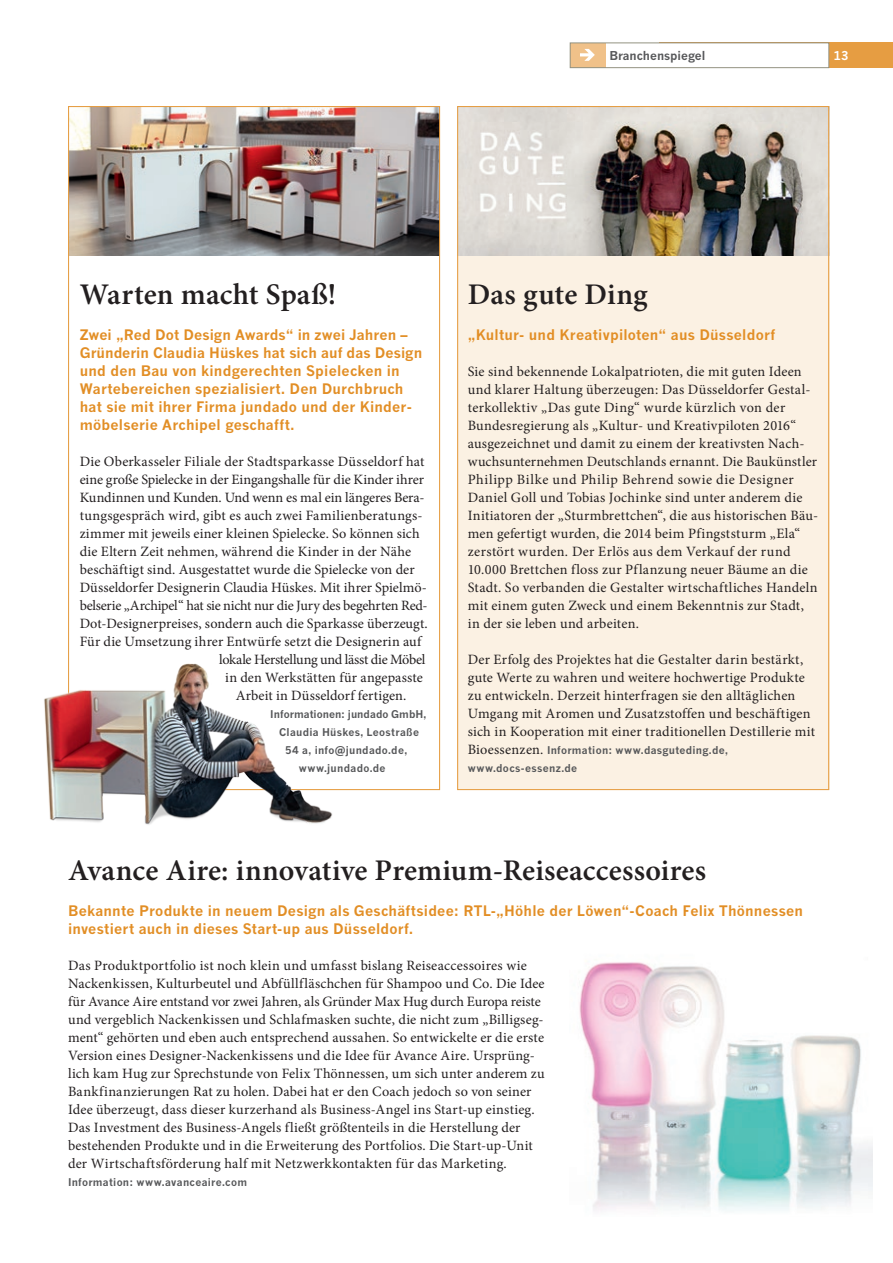
<style>
.page{position:relative;width:893px;height:1263px;background:#fff}
.page>*{position:absolute;margin:0;border:0;box-sizing:border-box;transform-origin:0 0}
.t1{font:600 30px "Minion Pro";letter-spacing:.005em;color:#231f20}
.t2{font:14.25px/18px "Minion Pro";letter-spacing:.01em;color:#231f20}
.t3{font:700 14.25px/18px "News Gothic MT Pro";letter-spacing:.015em;color:#e28e25}
.t4{font:14.25px "Minion Pro";letter-spacing:-.01em;color:#231f20}
.t5{font:14.25px "Minion Pro";letter-spacing:-.02em;color:#231f20}
.t6{font:14.25px "Minion Pro";letter-spacing:-.025em;color:#231f20}
.t7{font:700 12px "News Gothic MT Pro";color:#57585a}
.t8{font:700 12px "News Gothic MT Pro";color:#fff}
.t9{font:700 10.5px/18px "News Gothic MT Pro";letter-spacing:.025em;color:#57585a}
.t10{font:700 10.5px "News Gothic MT Pro";color:#57585a}
.s1{font-family:"Minion Pro";font-weight:400;font-size:14.25px;color:#231f20}
</style>
<div class="page">
<div style="left:660px;top:43px;width:233px;height:25px;background:#e69d42"></div>
<div style="left:570px;top:43px;width:259px;height:25px;background:#fff"></div>
<div style="left:570px;top:43px;width:35px;height:24px;background:#f0c189"></div>
<div style="left:570px;top:43px;width:259px;height:25px;border:1px solid #939281"></div>
<svg style="left:580px;top:49px;width:15px;height:12px"></svg>
<img style="left:70px;top:108px;width:368px;height:147px">
<div style="left:457px;top:118px;width:372px;height:672px;background:#fbf1e3"></div>
<img style="left:579px;top:962px;width:293px;height:249px">
<img style="left:459px;top:108px;width:368px;height:147px">
<img style="left:44px;top:652px;width:297px;height:173px">
<p class="t7" style="left:609px;top:48px;width:97px">Branchenspiegel</p>
<p class="t8" style="left:833px;top:48px;width:17px">13</p>
<h1 class="t1" style="left:80px;top:274px;width:258px">Warten macht Spaß!</h1>
<p class="t3" style="left:80px;top:326px;width:344px">Zwei „Red Dot Design Awards“ in zwei Jahren – Gründerin Claudia Hüskes hat sich auf das Design und den Bau von kindgerechten Spielecken in Wartebereichen spezialisiert. Den Durchbruch hat sie mit ihrer Firma jundado und der Kinder&shy;möbelserie Archipel geschafft.</p>
<p class="t2" style="left:80px;top:453px;width:346px">Die Oberkasseler Filiale der Stadtsparkasse Düsseldorf hat</p>
<p class="t4" style="left:80px;top:470px;width:346px">eine große Spielecke in der Eingangshalle für die Kinder ihrer</p>
<p class="t4" style="left:80px;top:488px;width:346px">Kundinnen und Kunden. Und wenn es mal ein längeres Bera-</p>
<p class="t2" style="left:80px;top:507px;width:344px">tungsgespräch wird, gibt es auch zwei Familienberatungs-</p>
<p class="t2" style="left:80px;top:525px;width:341px">zimmer mit jeweils einer kleinen Spielecke. So können sich</p>
<p class="t2" style="left:80px;top:543px;width:333px">die Eltern Zeit nehmen, während die Kinder in der Nähe</p>
<p class="t2" style="left:80px;top:561px;width:336px">beschäftigt sind. Ausgestattet wurde die Spielecke von der</p>
<p class="t2" style="left:80px;top:579px;width:349px">Düsseldorfer Designerin Claudia Hüskes. Mit ihrer Spielmö-</p>
<p class="t5" style="left:80px;top:596px;width:349px">belserie „Archipel“ hat sie nicht nur die Jury des begehrten Red-</p>
<p class="t2" style="left:80px;top:614px;width:350px">Dot-Designerpreises, sondern auch die Sparkasse überzeugt.</p>
<p class="t2" style="left:80px;top:632px;width:343px">Für die Umsetzung ihrer Entwürfe setzt die Designerin auf</p>
<p class="t6" style="left:219px;top:650px;width:208px">lokale Herstellung und lässt die Möbel</p>
<p class="t2" style="left:225px;top:668px;width:199px">in den Werkstätten für angepasste</p>
<p class="t2" style="left:236px;top:686px;width:172px">Arbeit in Düsseldorf fertigen.</p>
<p class="t10" style="left:270px;top:708px;width:158px">Informationen: jundado GmbH,</p>
<p class="t9" style="left:279px;top:723px;width:141px">Claudia Hüskes, Leostraße</p>
<p class="t9" style="left:285px;top:741px;width:123px">54 a, info@jundado.de,</p>
<p class="t9" style="left:299px;top:759px;width:88px">www.jundado.de</p>
<h1 class="t1" style="left:468px;top:274px;width:181px">Das gute Ding</h1>
<p class="t3" style="left:468px;top:326px;width:309px">„Kultur- und Kreativpiloten“ aus Düsseldorf</p>
<p class="t2" style="left:468px;top:363px;width:352px">Sie sind bekennende Lokalpatrioten, die mit guten Ideen und klarer Haltung überzeugen: Das Düsseldorfer Gestal&shy;terkollektiv „Das gute Ding“ wurde kürzlich von der Bundesregierung als „Kultur- und Kreativpiloten 2016“ ausgezeichnet und damit zu einem der kreativsten Nach&shy;wuchsunternehmen Deutschlands ernannt. Die Baukünstler Philipp Bilke und Philip Behrend sowie die Designer Daniel Goll und Tobias Jochinke sind unter anderem die Initiatoren der „Sturmbrettchen“, die aus historischen Bäu&shy;men gefertigt wurden, die 2014 beim Pfingststurm „Ela“ zerstört wurden. Der Erlös aus dem Verkauf der rund 10.000 Brettchen floss zur Pflanzung neuer Bäume an die Stadt. So verbanden die Gestalter wirtschaftliches Handeln mit einem guten Zweck und einem Bekenntnis zur Stadt, in der sie leben und arbeiten.</p>
<p class="t2" style="left:468px;top:650px;width:349px">Der Erfolg des Projektes hat die Gestalter darin bestärkt, gute Werte zu wahren und weitere hochwertige Produkte zu entwickeln. Derzeit hinterfragen sie den alltäglichen Umgang mit Aromen und Zusatzstoffen und beschäftigen sich in Kooperation mit einer traditionellen Destillerie mit</p>
<p class="t9" style="left:468px;top:741px;width:262px"><span class="s1">Bioessenzen.</span> Information: www.dasguteding.de, www.docs-essenz.de</p>
<h1 class="t1" style="left:68px;top:850px;width:640px">Avance Aire: innovative Premium-Reiseaccessoires</h1>
<p class="t3" style="left:68px;top:902px;width:737px">Bekannte Produkte in neuem Design als Geschäftsidee: RTL-„Höhle der Löwen“-Coach Felix Thönnessen investiert auch in dieses Start-up aus Düsseldorf.</p>
<p class="t2" style="left:68px;top:957px;width:478px">Das Produktportfolio ist noch klein und umfasst bislang Reiseaccessoires wie Nackenkissen, Kulturbeutel und Abfüllfläschchen für Shampoo und Co. Die Idee für Avance Aire entstand vor zwei Jahren, als Gründer Max Hug durch Europa reiste und vergeblich Nackenkissen und Schlafmasken suchte, die nicht zum „Billigseg&shy;ment“ gehörten und eben auch entsprechend aussahen. So entwickelte er die erste Version eines Designer-Nackenkissens und die Idee für Avance Aire. Ursprüng&shy;lich kam Hug zur Sprechstunde von Felix Thönnessen, um sich unter anderem zu Bankfinanzierungen Rat zu holen. Dabei hat er den Coach jedoch so von seiner Idee überzeugt, dass dieser kurzerhand als Business-Angel ins Start-up einstieg.<br>Das Investment des Business-Angels fließt größtenteils in die Herstellung der bestehenden Produkte und in die Erweiterung des Portfolios. Die Start-up-Unit der Wirtschaftsförderung half mit Netzwerkkontakten für das Marketing.</p>
<p class="t9" style="left:68px;top:1173px;width:181px">Information: www.avanceaire.com</p>
</div>
